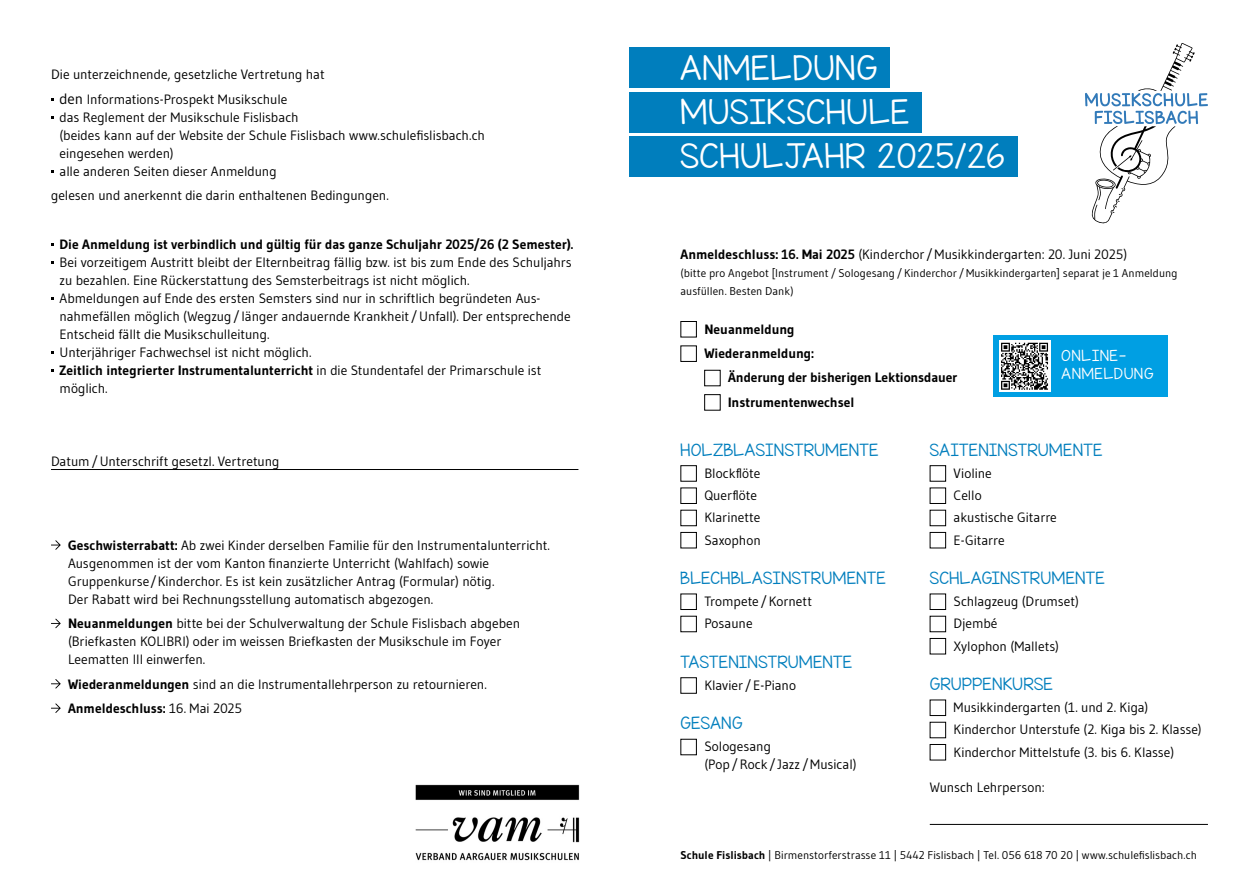
<style>
.page{position:relative;width:1259px;height:893px;background:#fff}
.page>*{position:absolute;margin:0;border:0;box-sizing:border-box;transform-origin:0 0}
.t1{font:30px "KG Miss Kindergarten";letter-spacing:.04em;color:#fff}
.t2{font:15px "KG Miss Kindergarten";letter-spacing:.04em;color:#007ebd}
.t3{font:13.5px/22.2px "Gudea";letter-spacing:-.005em;color:#000}
.t4{font:700 13.5px "Gudea";letter-spacing:-.005em;color:#000}
.t5{font:13.5px/18px "KG Miss Kindergarten";letter-spacing:.07em;color:#fff}
.t6{font:11.25px/18px "Gudea";letter-spacing:.005em;color:#000}
.s1{font-size:15px}
.s2{font-weight:400}
.s3{font-weight:700}
</style>
<div class="page">
<svg style="left:1085px;top:43px;width:123px;height:180px"></svg>
<div style="left:629px;top:92px;width:293px;height:40px;background:#007ebd"></div>
<div style="left:629px;top:48px;width:260px;height:40px;background:#007ebd"></div>
<div style="left:629px;top:137px;width:388px;height:40px;background:#007ebd"></div>
<svg style="left:51px;top:540px;width:10px;height:10px"></svg>
<svg style="left:51px;top:618px;width:10px;height:10px"></svg>
<svg style="left:51px;top:679px;width:10px;height:10px"></svg>
<svg style="left:51px;top:703px;width:10px;height:10px"></svg>
<img style="left:415px;top:784px;width:165px;height:77px">
<hr style="left:51px;top:469px;width:527px;height:1px;background:#000">
<div style="left:993px;top:336px;width:175px;height:61px;background:#009fe3"></div>
<div style="left:680px;top:677px;width:16px;height:17px;border:1px solid #000"></div>
<div style="left:929px;top:465px;width:17px;height:16px;border:1px solid #000"></div>
<div style="left:929px;top:488px;width:17px;height:16px;border:1px solid #000"></div>
<div style="left:929px;top:510px;width:17px;height:16px;border:1px solid #000"></div>
<div style="left:929px;top:532px;width:17px;height:16px;border:1px solid #000"></div>
<div style="left:929px;top:594px;width:17px;height:16px;border:1px solid #000"></div>
<div style="left:929px;top:616px;width:17px;height:16px;border:1px solid #000"></div>
<div style="left:929px;top:638px;width:17px;height:16px;border:1px solid #000"></div>
<div style="left:929px;top:700px;width:17px;height:16px;border:1px solid #000"></div>
<div style="left:929px;top:722px;width:17px;height:16px;border:1px solid #000"></div>
<div style="left:929px;top:744px;width:17px;height:16px;border:1px solid #000"></div>
<div style="left:704px;top:370px;width:16px;height:16px;border:1px solid #000"></div>
<div style="left:704px;top:394px;width:16px;height:16px;border:1px solid #000"></div>
<svg style="left:999px;top:341px;width:51px;height:51px"></svg>
<svg style="left:1001px;top:343px;width:47px;height:47px;background:#808080"></svg>
<hr style="left:929px;top:824px;width:279px;height:1px;background:#000">
<p class="t3" style="left:60px;top:62px;width:267px;line-height:24.5px;text-indent:-9px">Die unterzeichnende, gesetzliche Vertretung hat <span class="s1">den</span> Informations-Prospekt Musikschule</p>
<p class="t3" style="left:60px;top:108px;width:427px;line-height:18px">das Reglement der Musikschule Fislisbach<br>(beides kann auf der Website der Schule Fislisbach www.schulefislisbach.ch eingesehen werden)<br>alle anderen Seiten dieser Anmeldung</p>
<p class="t3" style="left:51px;top:184px;width:339px">gelesen und anerkennt die darin enthaltenen Bedingungen.</p>
<p class="t4" style="left:60px;top:236px;width:515px">Die Anmeldung ist verbindlich und gültig für das ganze Schuljahr 2025/26 (2 Semester).</p>
<p class="t3" style="left:60px;top:251px;width:514px">Bei vorzeitigem Austritt bleibt der Elternbeitrag fällig bzw. ist bis zum Ende des Schuljahrs</p>
<p class="t3" style="left:60px;top:269px;width:412px">zu bezahlen. Eine Rückerstattung des Semsterbeitrags ist nicht möglich.</p>
<p class="t3" style="left:60px;top:287px;width:482px">Abmeldungen auf Ende des ersten Semsters sind nur in schriftlich begründeten Aus-</p>
<p class="t3" style="left:51px;top:305px;width:521px">-nahmefällen möglich (Wegzug/ länger andauernde Krankheit /Unfall). Der entsprechende</p>
<p class="t3" style="left:60px;top:323px;width:211px">Entscheid fällt die Musikschulleitung.</p>
<p class="t3" style="left:60px;top:341px;width:254px">Unterjähriger Fachwechsel ist nicht möglich.</p>
<p class="t4" style="left:60px;top:362px;width:483px">Zeitlich integrierter Instrumentalunterricht <span class="s2">in die Stundentafel der Primarschule ist</span></p>
<p class="t3" style="left:60px;top:377px;width:50px">möglich.</p>
<p class="t3" style="left:51px;top:450px;width:230px">Datum/Unterschrift gesetzl. Vertretung</p>
<p class="t3" style="left:68px;top:536px;width:483px;line-height:18px"><span class="s3">Geschwisterrabatt:</span> Ab zwei Kinder derselben Familie für den Instrumentalunterricht.<br>Ausgenommen ist der vom Kanton finanzierte Unterricht (Wahlfach) sowie Gruppenkurse/Kinderchor. Es ist kein zusätzlicher Antrag (Formular) nötig.<br>Der Rabatt wird bei Rechnungsstellung automatisch abgezogen.</p>
<p class="t3" style="left:68px;top:614px;width:454px;line-height:18px"><span class="s3">Neuanmeldungen</span> bitte bei der Schulverwaltung der Schule Fislisbach abgeben (Briefkasten KOLIBRI) oder im weissen Briefkasten der Musikschule im Foyer<br>Leematten III einwerfen.</p>
<p class="t3" style="left:68px;top:671px;width:420px;line-height:24.5px"><span class="s3">Wiederanmeldungen</span> sind an die Instrumentallehrperson zu retournieren.<br><span class="s3">Anmeldeschluss:</span> 16. Mai 2025</p>
<h1 class="t1" style="left:680px;top:48px;width:198px">ANMELDUNG</h1>
<h1 class="t1" style="left:680px;top:92px;width:230px">MUSIKSCHULE</h1>
<h1 class="t1" style="left:680px;top:137px;width:326px">SCHULJAHR 2025/26</h1>
<p class="t3" style="left:680px;top:243px;width:448px"><span class="s3">Anmeldeschluss: 16. Mai 2025</span> (Kinderchor /Musikkindergarten: 20. Juni 2025)</p>
<p class="t6" style="left:680px;top:264px;width:498px">(bitte pro Angebot [Instrument / Sologesang / Kinderchor / Musikkindergarten] separat je 1 Anmeldung ausfüllen. Besten Dank)</p>
<p class="t4" style="left:704px;top:320px;width:92px">Neuanmeldung</p>
<p class="t4" style="left:704px;top:345px;width:111px">Wiederanmeldung:</p>
<p class="t4" style="left:728px;top:369px;width:231px">Änderung der bisherigen Lektionsdauer</p>
<p class="t4" style="left:728px;top:394px;width:128px">Instrumentenwechsel</p>
<p class="t5" style="left:1061px;top:347px;width:93px">ONLINE-<br>ANMELDUNG</p>
<p class="t2" style="left:680px;top:440px;width:199px">HOLZBLASINSTRUMENTE</p>
<p class="t3" style="left:704px;top:462px;width:58px">Blockflöte<br>Querflöte<br>Klarinette<br>Saxophon</p>
<p class="t2" style="left:680px;top:568px;width:207px">BLECHBLASINSTRUMENTE</p>
<p class="t3" style="left:704px;top:590px;width:109px">Trompete /Kornett<br>Posaune</p>
<p class="t2" style="left:680px;top:652px;width:173px">TASTENINSTRUMENTE</p>
<p class="t3" style="left:704px;top:674px;width:93px">Klavier /E-Piano</p>
<p class="t2" style="left:680px;top:713px;width:63px">GESANG</p>
<p class="t3" style="left:704px;top:737px;width:154px;line-height:18px">Sologesang<br>(Pop/Rock/ Jazz /Musical)</p>
<p class="t2" style="left:929px;top:440px;width:174px">SAITENINSTRUMENTE</p>
<p class="t3" style="left:953px;top:462px;width:105px">Violine<br>Cello<br>akustische Gitarre<br>E-Gitarre</p>
<p class="t2" style="left:929px;top:568px;width:176px">SCHLAGINSTRUMENTE</p>
<p class="t3" style="left:953px;top:590px;width:127px">Schlagzeug (Drumset)<br>Djembé<br>Xylophon (Mallets)</p>
<p class="t2" style="left:929px;top:674px;width:125px">GRUPPENKURSE</p>
<p class="t3" style="left:953px;top:696px;width:250px">Musikkindergarten (1. und 2. Kiga)<br>Kinderchor Unterstufe (2. Kiga bis 2. Klasse)<br>Kinderchor Mittelstufe (3. bis 6. Klasse)</p>
<p class="t3" style="left:929px;top:775px;width:116px">Wunsch Lehrperson:</p>
<p class="t6" style="left:680px;top:846px;width:518px"><span class="s3">Schule Fislisbach</span> | Birmenstorferstrasse 11 | 5442 Fislisbach | Tel. 056 618 70 20 | www.schulefislisbach.ch</p>
</div>
